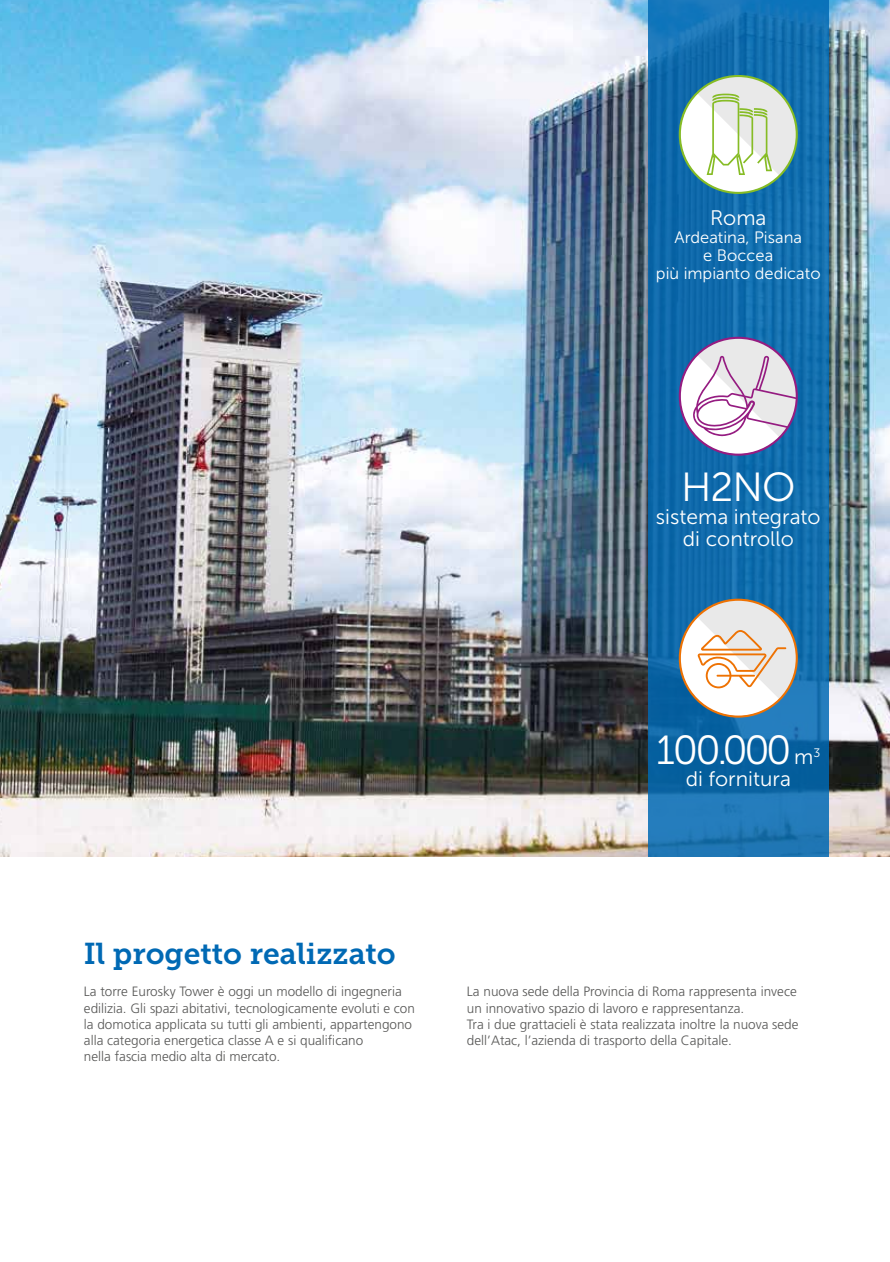
<style>
.page{position:relative;width:890px;height:1262px;background:#fff}
.page>*{position:absolute;margin:0;border:0;box-sizing:border-box;transform-origin:0 0}
.t1{font:40.5px "Museo JH Sans 300";letter-spacing:-.06em;color:#fff}
.t2{font:30px "Museo JH Slab 700";color:#0069b4}
.t3{font:21px/22.5px "Museo JH Sans 300";color:#fff;text-align:center}
.t4{font:16.5px/18px "Museo JH Sans 300";color:#fff;text-align:center}
.t5{font:300 13.5px/16.2px "Frutiger LT Std";color:#575756}
.s1{font-size:21px}
</style>
<div class="page">
<img style="left:0;top:0;width:889px;height:857px">
<svg style="left:647px;top:0;width:181px;height:857px;background:#126cac"></svg>
<svg style="left:678px;top:75px;width:123px;height:119px"></svg>
<svg style="left:678px;top:337px;width:123px;height:119px"></svg>
<svg style="left:678px;top:599px;width:123px;height:118px"></svg>
<h3 class="t3" style="left:709px;top:206px;width:58px">Roma</h3>
<p class="t4" style="left:655px;top:228px;width:166px">Ardeatina, Pisana<br>e Boccea<br>più impianto dedicato</p>
<h1 class="t1" style="left:681px;top:465px;width:116px">H2NO</h1>
<h3 class="t3" style="left:655px;top:505px;width:166px">sistema integrato di controllo</h3>
<h2 class="t2" style="left:84px;top:936px;width:313px">Il progetto realizzato</h2>
<h1 class="t1" style="left:656px;top:728px;width:165px">100.000 <span class="s1">m</span><sup>3</sup></h1>
<h3 class="t3" style="left:685px;top:768px;width:107px">di fornitura</h3>
<p class="t5" style="left:84px;top:984px;width:332px">La torre Eurosky Tower è oggi un modello di ingegneria edilizia. Gli spazi abitativi, tecnologicamente evoluti e con la domotica applicata su tutti gli ambienti, appartengono alla categoria energetica classe A e si qualificano<br>nella fascia medio alta di mercato.</p>
<p class="t5" style="left:467px;top:984px;width:333px">La nuova sede della Provincia di Roma rappresenta invece un innovativo spazio di lavoro e rappresentanza.<br>Tra i due grattacieli è stata realizzata inoltre la nuova sede dell’Atac, l’azienda di trasporto della Capitale.</p>
</div>
